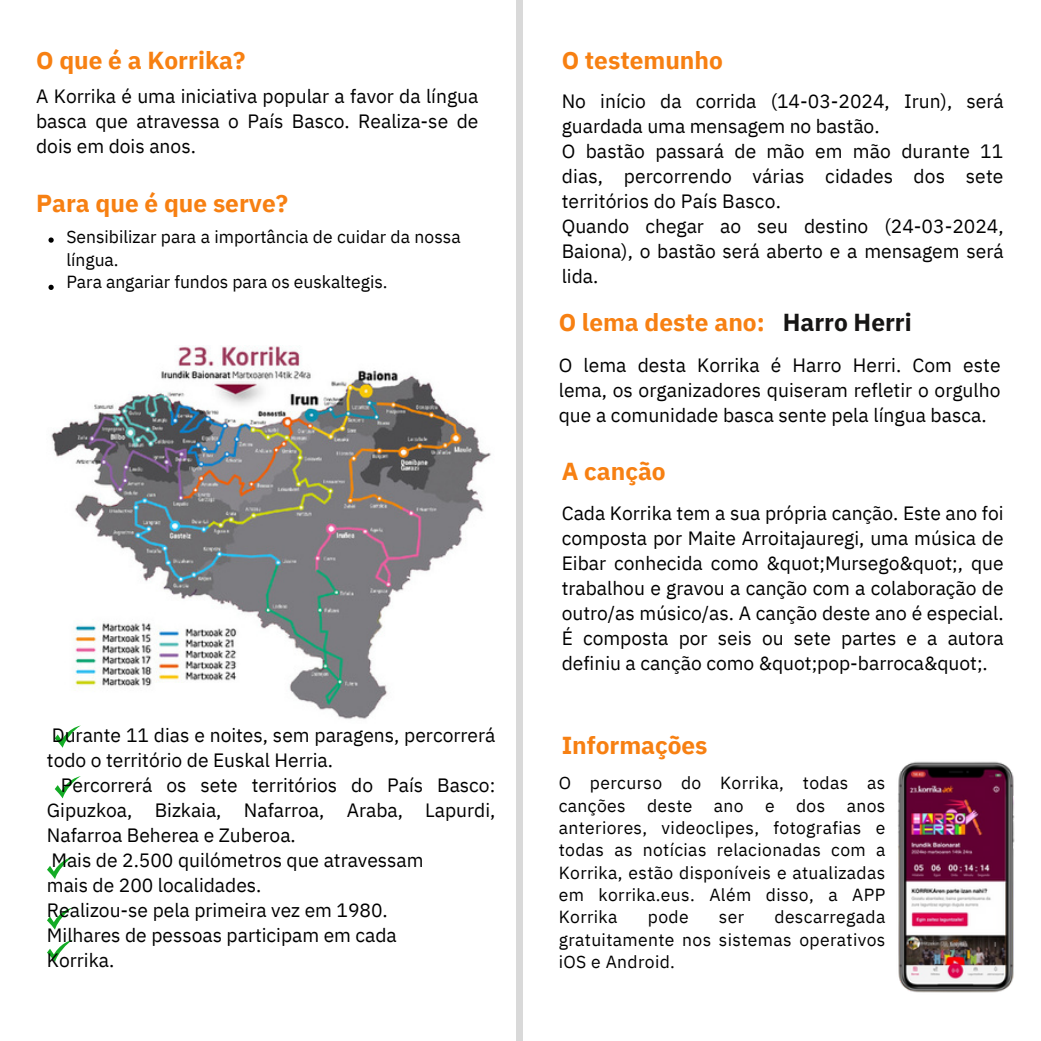
<style>
.page{position:relative;width:1041px;height:1041px;background:#fff}
.page>*{position:absolute;margin:0;border:0;box-sizing:border-box;transform-origin:0 0}
.t1{font:700 24.5px "IBM Plex Sans";color:#f78012}
.t2{font:700 24.5px "IBM Plex Sans";color:#161514}
.t3{font:19.25px/24.8px "IBM Plex Sans";color:#000;text-align:justify}
.t4{font:17.5px/22.4px "IBM Plex Sans";letter-spacing:.02em;color:#000;text-align:justify}
.t5{font:17.5px/22.4px "IBM Plex Sans";color:#000}
</style>
<div class="page">
<div style="left:516px;top:0;width:7px;height:1041px;background:#d9d9d9"></div>
<img style="left:51px;top:346px;width:440px;height:373px">
<svg style="left:47px;top:857px;width:26px;height:22px"></svg>
<svg style="left:47px;top:940px;width:26px;height:22px"></svg>
<svg style="left:47px;top:907px;width:26px;height:23px"></svg>
<svg style="left:48px;top:237px;width:6px;height:6px"></svg>
<svg style="left:48px;top:285px;width:6px;height:5px"></svg>
<svg style="left:55px;top:725px;width:26px;height:23px"></svg>
<svg style="left:55px;top:776px;width:26px;height:22px"></svg>
<img style="left:898px;top:761px;width:117px;height:232px">
<p class="t1" style="left:36px;top:44px;width:211px">O que é a Korrika?</p>
<h1 class="t3" style="left:36px;top:83px;width:444px">A Korrika é uma iniciativa popular a favor da língua basca que atravessa o País Basco. Realiza-se de dois em dois anos.</h1>
<p class="t1" style="left:36px;top:187px;width:253px">Para que é que serve?</p>
<h1 class="t5" style="left:66px;top:226px;width:396px">Sensibilizar para a importância de cuidar da nossa língua.</h1>
<p class="t5" style="left:66px;top:270px;width:323px">Para angariar fundos para os euskaltegis.</p>
<p class="t3" style="left:47px;top:722px;width:450px">Durante 11 dias e noites, sem paragens, percorrerá todo o território de Euskal Herria.</p>
<p class="t3" style="left:47px;top:772px;width:450px;text-indent:14px">Percorrerá os sete territórios do País Basco:<br>Gipuzkoa, Bizkaia, Nafarroa, Araba, Lapurdi, Nafarroa Beherea e Zuberoa.</p>
<p class="t3" style="left:51px;top:847px;width:374px">Mais de 2.500 quilómetros que atravessam</p>
<p class="t3" style="left:47px;top:872px;width:216px">mais de 200 localidades.</p>
<p class="t3" style="left:47px;top:897px;width:342px">Realizou-se pela primeira vez em 1980.</p>
<p class="t3" style="left:47px;top:922px;width:351px">Milhares de pessoas participam em cada</p>
<p class="t3" style="left:47px;top:947px;width:69px">Korrika.</p>
<p class="t1" style="left:562px;top:44px;width:163px">O testemunho</p>
<p class="t3" style="left:562px;top:88px;width:443px">No início da corrida (14-03-2024, Irun), será guardada uma mensagem no bastão.</p>
<h1 class="t3" style="left:562px;top:138px;width:443px">O bastão passará de mão em mão durante 11 dias, percorrendo várias cidades dos sete territórios do País Basco.</h1>
<p class="t3" style="left:562px;top:213px;width:443px">Quando chegar ao seu destino (24-03-2024, Baiona), o bastão será aberto e a mensagem será lida.</p>
<h1 class="t1" style="left:559px;top:306px;width:207px">O lema deste ano:</h1>
<p class="t2" style="left:783px;top:306px;width:131px">Harro Herri</p>
<p class="t3" style="left:559px;top:352px;width:443px">O lema desta Korrika é Harro Herri. Com este lema, os organizadores quiseram refletir o orgulho que a comunidade basca sente pela língua basca.</p>
<h1 class="t1" style="left:562px;top:454px;width:105px">A canção</h1>
<p class="t3" style="left:562px;top:501px;width:443px">Cada Korrika tem a sua própria canção. Este ano foi composta por Maite Arroitajauregi, uma música de Eibar conhecida como &amp;quot;Mursego&amp;quot;, que trabalhou e gravou a canção com a colaboração de outro/as músico/as. A canção deste ano é especial.<br>É composta por seis ou sete partes e a autora definiu a canção como &amp;quot;pop-barroca&amp;quot;.</p>
<h1 class="t1" style="left:562px;top:729px;width:147px">Informações</h1>
<p class="t4" style="left:559px;top:772px;width:328px">O percurso do Korrika, todas as canções deste ano e dos anos anteriores, videoclipes, fotografias e todas as notícias relacionadas com a Korrika, estão disponíveis e atualizadas em korrika.eus. Além disso, a APP Korrika</p>
<p class="t4" style="left:559px;top:905px;width:328px;text-indent:216px">descarregada gratuitamente nos sistemas operativos iOS e Android.</p>
<p class="t4" style="left:648px;top:905px;width:42px">pode</p>
<p class="t4" style="left:719px;top:905px;width:27px">ser</p>
</div>
